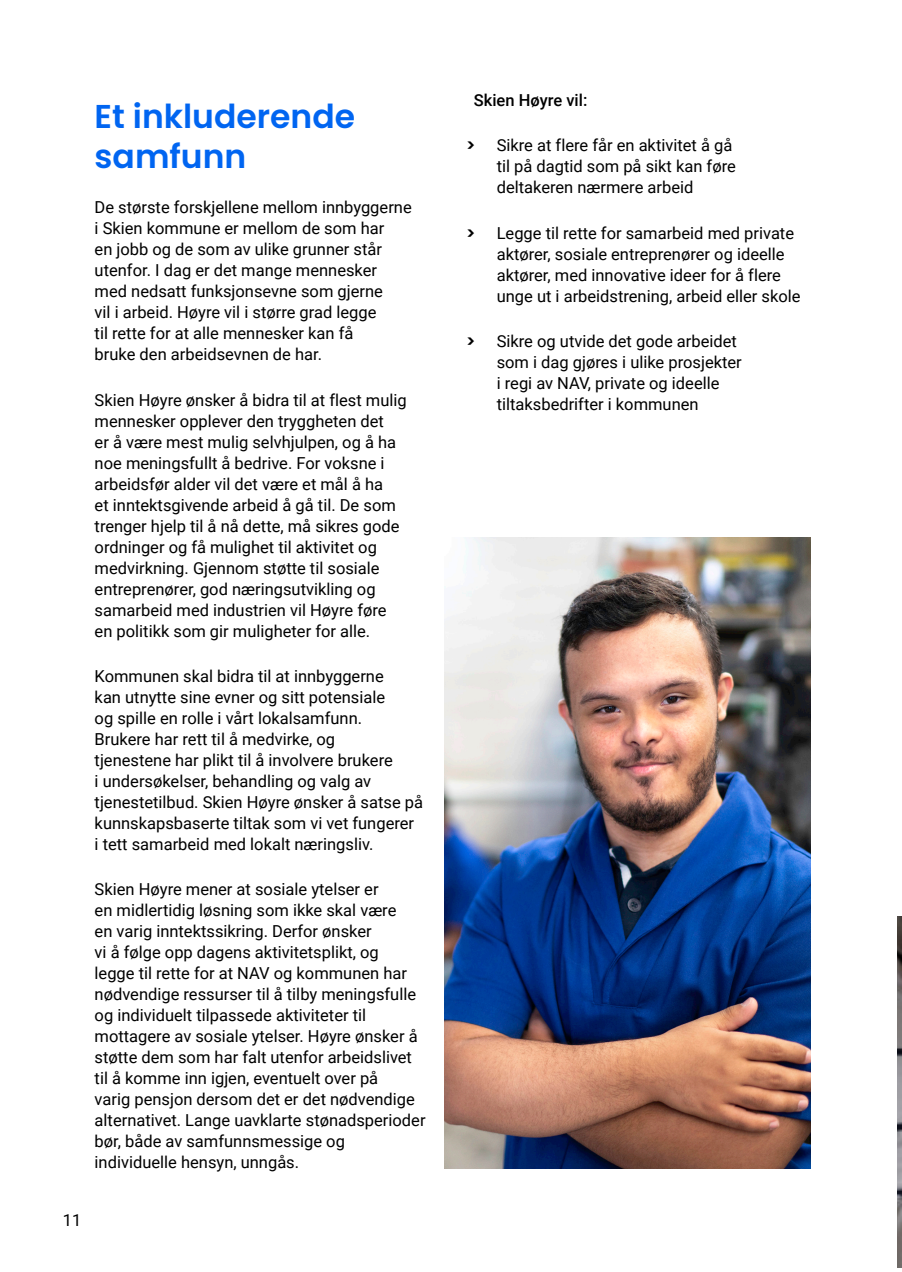
<style>
.page{position:relative;width:902px;height:1272px;background:#fff}
.page>*{position:absolute;margin:0;border:0;box-sizing:border-box;transform-origin:0 0}
.Punktlister_-_brødte{font:600 33px/39.6px "Poppins";color:#0065f1}
.Punktlister_-_brødte-2{font:16.5px/21px "Roboto";color:#000}
.Punktlister_-_brødte-3{font:500 16.5px "Roboto";color:#000}
.Brødtekst{font:16.5px "Roboto";color:#000}
.s1{font-family:"Poppins";font-weight:600}
</style>
<div class="page">
<img style="left:897px;top:916px;width:5px;height:351px">
<img style="left:445px;top:538px;width:366px;height:630px">
<p class="Punktlister_-_brødte" style="left:95px;top:97px;width:262px">Et inkluderende samfunn</p>
<p class="Punktlister_-_brødte-2" style="left:95px;top:196px;width:319px">De største forskjellene mellom innbyggerne i Skien kommune er mellom de som har<br>en jobb og de som av ulike grunner står utenfor. I dag er det mange mennesker med nedsatt funksjonsevne som gjerne<br>vil i arbeid. Høyre vil i større grad legge<br>til rette for at alle mennesker kan få<br>bruke den arbeidsevnen de har.</p>
<p class="Punktlister_-_brødte-2" style="left:95px;top:388px;width:314px">Skien Høyre ønsker å bidra til at flest mulig mennesker opplever den tryggheten det<br>er å være mest mulig selvhjulpen, og å ha noe meningsfullt å bedrive. For voksne i arbeidsfør alder vil det være et mål å ha<br>et inntektsgivende arbeid å gå til. De som trenger hjelp til å nå dette, må sikres gode ordninger og få mulighet til aktivitet og medvirkning. Gjennom støtte til sosiale entreprenører, god næringsutvikling og samarbeid med industrien vil Høyre føre en politikk som gir muligheter for alle.</p>
<p class="Punktlister_-_brødte-2" style="left:95px;top:665px;width:330px">Kommunen skal bidra til at innbyggerne<br>kan utnytte sine evner og sitt potensiale<br>og spille en rolle i vårt lokalsamfunn.<br>Brukere har rett til å medvirke, og<br>tjenestene har plikt til å involvere brukere<br>i undersøkelser, behandling og valg av tjenestetilbud. Skien Høyre ønsker å satse på kunnskapsbaserte tiltak som vi vet fungerer<br>i tett samarbeid med lokalt næringsliv.</p>
<p class="Punktlister_-_brødte-2" style="left:95px;top:878px;width:332px">Skien Høyre mener at sosiale ytelser er<br>en midlertidig løsning som ikke skal være<br>en varig inntektssikring. Derfor ønsker<br>vi å følge opp dagens aktivitetsplikt, og<br>legge til rette for at NAV og kommunen har nødvendige ressurser til å tilby meningsfulle og individuelt tilpassede aktiviteter til mottagere av sosiale ytelser. Høyre ønsker å støtte dem som har falt utenfor arbeidslivet til å komme inn igjen, eventuelt over på<br>varig pensjon dersom det er det nødvendige alternativet. Lange uavklarte stønadsperioder bør, både av samfunnsmessige og individuelle hensyn, unngås.</p>
<p class="Brødtekst" style="left:63px;top:1208px;width:20px">11</p>
<p class="Punktlister_-_brødte-3" style="left:474px;top:88px;width:115px">Skien Høyre vil:</p>
<p class="Punktlister_-_brødte-2" style="left:497px;top:134px;width:241px;text-indent:-30px"><span class="s1">&gt;</span> Sikre at flere får en aktivitet å gå til på dagtid som på sikt kan føre deltakeren nærmere arbeid</p>
<p class="Punktlister_-_brødte-2" style="left:497px;top:222px;width:305px;text-indent:-30px"><span class="s1">&gt;</span> Legge til rette for samarbeid med private aktører, sosiale entreprenører og ideelle aktører, med innovative ideer for å flere unge ut i arbeidstrening, arbeid eller skole</p>
<p class="Punktlister_-_brødte-2" style="left:497px;top:330px;width:247px;text-indent:-30px"><span class="s1">&gt;</span> Sikre og utvide det gode arbeidet som i dag gjøres i ulike prosjekter i regi av NAV, private og ideelle tiltaksbedrifter i kommunen</p>
</div>
